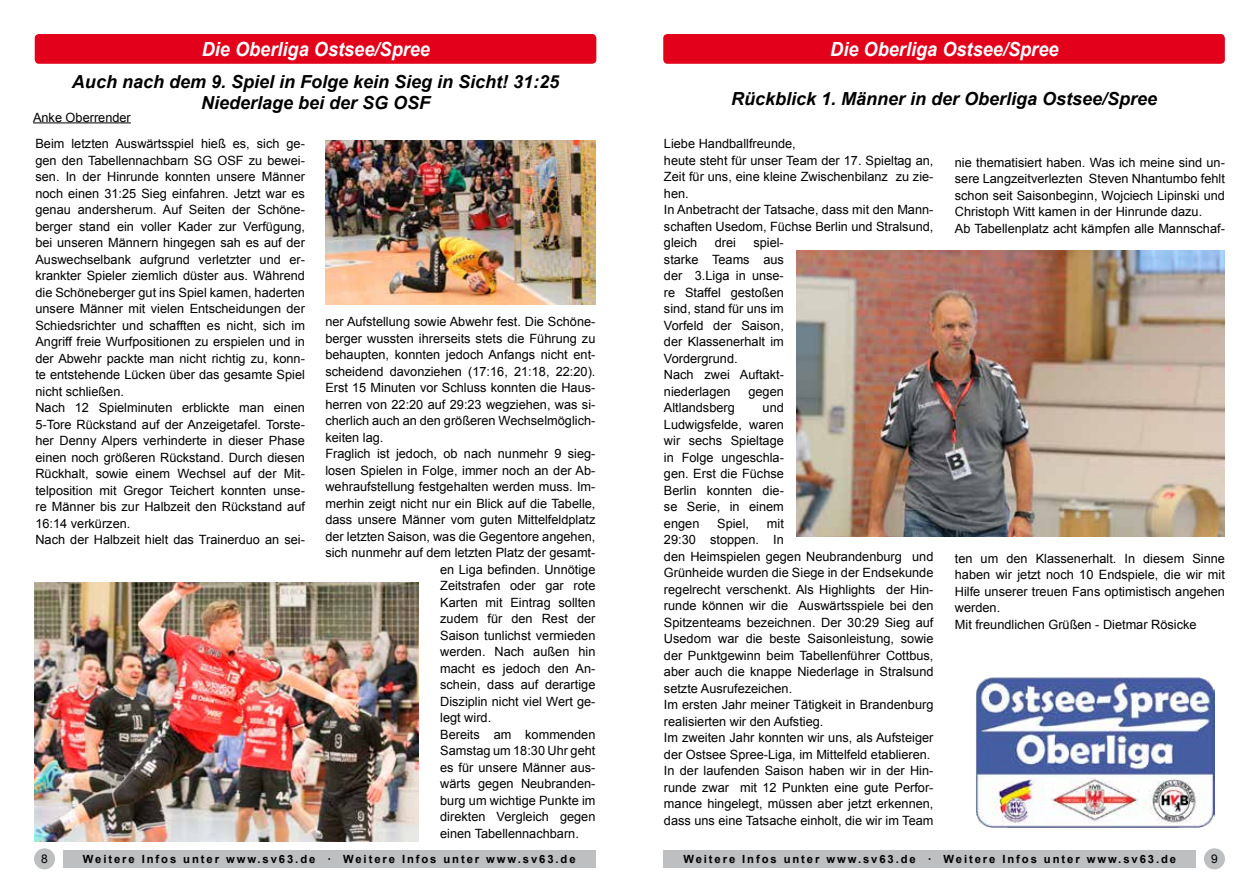
<style>
.page{position:relative;width:1259px;height:893px;background:#fff}
.page>*{position:absolute;margin:0;border:0;box-sizing:border-box;transform-origin:0 0}
.t1{font:italic 700 19.5px "Arial";color:#fff;scale:.93 1}
.t2{font:italic 700 18px/21.6px "Arial";color:#000;text-align:center}
.t3{font:12.75px/16.5px "Arial";color:#000}
.t4{font:12px "Arial";color:#000}
.t5{font:700 11.25px "Arial";letter-spacing:.17em;color:#000}
</style>
<div class="page">
<div style="left:63px;top:850px;width:532px;height:17px;background:#bdbfc0"></div>
<div style="left:663px;top:850px;width:533px;height:17px;background:#bdbfc0"></div>
<div style="left:35px;top:34px;width:561px;height:30px;background:#e2001a;border-radius:4px"></div>
<hr style="left:33px;top:122px;width:98px;height:1px;background:#000">
<img style="left:34px;top:582px;width:385px;height:260px">
<img style="left:325px;top:140px;width:270px;height:164px">
<div style="left:663px;top:34px;width:561px;height:30px;background:#e2001a;border-radius:4px"></div>
<img style="left:796px;top:251px;width:429px;height:285px">
<div style="left:34px;top:848px;width:21px;height:21px;background:#bdbfc0;border-radius:50%"></div>
<div style="left:1204px;top:848px;width:21px;height:21px;background:#bdbfc0;border-radius:50%"></div>
<img style="left:976px;top:677px;width:238px;height:150px">
<h1 class="t1" style="left:202px;top:36px;width:247px">Die Oberliga Ostsee/Spree</h1>
<h2 class="t2" style="left:72px;top:71px;width:489px">Auch nach dem 9. Spiel in Folge kein Sieg in Sicht! 31:25<br>Niederlage bei der SG OSF</h2>
<p class="t3" style="left:35px;top:136px;width:271px">Beim letzten Auswärtsspiel hieß es, sich ge&shy;gen den Tabellennachbarn SG OSF zu bewei&shy;sen. In der Hinrunde konnten unsere Männer noch einen 31:25 Sieg einfahren. Jetzt war es genau andersherum. Auf Seiten der Schöne&shy;berger stand ein voller Kader zur Verfügung, bei unseren Männern hingegen sah es auf der Auswechselbank aufgrund verletzter und er&shy;krankter Spieler ziemlich düster aus. Während die Schöneberger gut ins Spiel kamen, haderten unsere Männer mit vielen Entscheidungen der Schiedsrichter und schafften es nicht, sich im Angriff freie Wurfpositionen zu erspielen und in der Abwehr packte man nicht richtig zu, konn&shy;te entstehende Lücken über das gesamte Spiel nicht schließen.<br>Nach 12 Spielminuten erblickte man einen 5-Tore Rückstand auf der Anzeigetafel. Torste&shy;her Denny Alpers verhinderte in dieser Phase einen noch größeren Rückstand. Durch diesen Rückhalt, sowie einem Wechsel auf der Mit&shy;telposition mit Gregor Teichert konnten unse&shy;re Männer bis zur Halbzeit den Rückstand auf 16:14 verkürzen.<br>Nach der Halbzeit hielt das Trainerduo an sei-</p>
<p class="t3" style="left:33px;top:109px;width:99px">Anke Oberrender</p>
<p class="t3" style="left:325px;top:313px;width:271px">ner Aufstellung sowie Abwehr fest. Die Schöne-</p>
<p class="t3" style="left:325px;top:330px;width:271px">berger wussten ihrerseits stets die Führung zu</p>
<p class="t3" style="left:325px;top:346px;width:272px">behaupten, konnten jedoch Anfangs nicht ent-</p>
<p class="t3" style="left:325px;top:363px;width:271px">scheidend davonziehen (17:16, 21:18, 22:20).</p>
<p class="t3" style="left:325px;top:379px;width:271px">Erst 15 Minuten vor Schluss konnten die Haus-</p>
<p class="t3" style="left:325px;top:396px;width:271px">herren von 22:20 auf 29:23 wegziehen, was si-</p>
<p class="t3" style="left:325px;top:412px;width:271px">cherlich auch an den größeren Wechselmöglich-</p>
<p class="t3" style="left:325px;top:429px;width:60px">keiten lag.</p>
<p class="t3" style="left:325px;top:445px;width:271px">Fraglich ist jedoch, ob nach nunmehr 9 sieg-</p>
<p class="t3" style="left:325px;top:462px;width:271px">losen Spielen in Folge, immer noch an der Ab-</p>
<p class="t3" style="left:325px;top:478px;width:272px">wehraufstellung festgehalten werden muss. Im-</p>
<p class="t3" style="left:325px;top:495px;width:272px">merhin zeigt nicht nur ein Blick auf die Tabelle,</p>
<p class="t3" style="left:325px;top:511px;width:271px">dass unsere Männer vom guten Mittelfeldplatz</p>
<p class="t3" style="left:325px;top:528px;width:271px">der letzten Saison, was die Gegentore angehen,</p>
<p class="t3" style="left:325px;top:544px;width:271px">sich nunmehr auf dem letzten Platz der gesamt-</p>
<p class="t3" style="left:440px;top:561px;width:157px">en Liga befinden. Unnötige</p>
<p class="t3" style="left:440px;top:577px;width:157px">Zeitstrafen oder gar rote</p>
<p class="t3" style="left:440px;top:594px;width:157px">Karten mit Eintrag sollten</p>
<p class="t3" style="left:440px;top:610px;width:157px">zudem für den Rest der</p>
<p class="t3" style="left:440px;top:627px;width:157px">Saison tunlichst vermieden</p>
<p class="t3" style="left:440px;top:643px;width:157px">werden. Nach außen hin</p>
<p class="t3" style="left:440px;top:660px;width:157px">macht es jedoch den An-</p>
<p class="t3" style="left:440px;top:676px;width:157px">schein, dass auf derartige</p>
<p class="t3" style="left:440px;top:693px;width:157px">Disziplin nicht viel Wert ge-</p>
<p class="t3" style="left:440px;top:709px;width:53px">legt wird.</p>
<p class="t3" style="left:440px;top:726px;width:157px">Bereits am kommenden</p>
<p class="t3" style="left:440px;top:742px;width:157px">Samstag um 18:30 Uhr geht</p>
<p class="t3" style="left:440px;top:759px;width:157px">es für unsere Männer aus-</p>
<p class="t3" style="left:440px;top:775px;width:157px">wärts gegen Neubranden-</p>
<p class="t3" style="left:440px;top:792px;width:157px">burg um wichtige Punkte im</p>
<p class="t3" style="left:440px;top:808px;width:157px">direkten Vergleich gegen</p>
<p class="t3" style="left:440px;top:825px;width:140px">einen Tabellennachbarn.</p>
<h1 class="t1" style="left:830px;top:36px;width:247px">Die Oberliga Ostsee/Spree</h1>
<h2 class="t2" style="left:731px;top:88px;width:428px">Rückblick 1. Männer in der Oberliga Ostsee/Spree</h2>
<p class="t3" style="left:664px;top:136px;width:271px">Liebe Handballfreunde,<br>heute steht für unser Team der 17. Spieltag an,<br>Zeit für uns, eine kleine Zwischenbilanz zu zie&shy;hen.<br>In Anbetracht der Tatsache, dass mit den Mann&shy;schaften Usedom, Füchse Berlin und Stralsund, gleich</p>
<p class="t3" style="left:955px;top:154px;width:271px">nie thematisiert haben. Was ich meine sind un&shy;sere Langzeitverlezten Steven Nhantumbo fehlt schon seit Saisonbeginn, Wojciech Lipinski und Christoph Witt kamen in der Hinrunde dazu.<br>Ab Tabellenplatz acht kämpfen alle Mannschaf-</p>
<p class="t3" style="left:664px;top:235px;width:121px;text-indent:89px">spiel&shy;starke Teams aus der 3.Liga in unse&shy;re Staffel gestoßen sind, stand für uns im<br>Vorfeld der Saison, der Klassenerhalt im<br>Vordergrund.<br>Nach zwei Auftakt&shy;niederlagen</p>
<p class="t3" style="left:714px;top:235px;width:23px">drei</p>
<p class="t3" style="left:748px;top:383px;width:37px">gegen</p>
<p class="t3" style="left:664px;top:400px;width:72px">Altlandsberg</p>
<p class="t3" style="left:664px;top:400px;width:121px;text-align:justify;text-indent:99px">und Ludwigsfelde, waren wir sechs Spieltage in Folge ungeschla&shy;gen. Erst die Füchse Berlin konnten die&shy;se Serie, in einem engen</p>
<p class="t3" style="left:717px;top:515px;width:33px">Spiel,</p>
<p class="t3" style="left:664px;top:515px;width:271px;text-indent:103px">mit<br>29:30 stoppen. In<br>den Heimspielen gegen Neubrandenburg und Grünheide wurden die Siege in der Endsekunde regelrecht verschenkt. Als Highlights der Hin&shy;runde können wir die Auswärtsspiele bei den Spitzenteams bezeichnen. Der 30:29 Sieg auf Usedom war die beste Saisonleistung, sowie der Punktgewinn beim Tabellenführer Cottbus, aber auch die knappe Niederlage in Stralsund setzte Ausrufezeichen.<br>Im ersten Jahr meiner Tätigkeit in Brandenburg realisierten wir den Aufstieg.<br>Im zweiten Jahr konnten wir uns, als Aufsteiger der Ostsee Spree-Liga, im Mittelfeld etablieren.<br>In der laufenden Saison haben wir in der Hin&shy;runde zwar mit 12 Punkten eine gute Perfor&shy;mance hingelegt, müssen aber jetzt erkennen, dass uns eine Tatsache einholt, die wir im Team</p>
<p class="t3" style="left:955px;top:550px;width:271px">ten um den Klassenerhalt. In diesem Sinne haben wir jetzt noch 10 Endspiele, die wir mit Hilfe unserer treuen Fans optimistisch angehen werden.<br>Mit freundlichen Grüßen - Dietmar Rösicke</p>
<p class="t4" style="left:41px;top:851px;width:8px">8</p>
<p class="t4" style="left:1211px;top:851px;width:8px">9</p>
<p class="t5" style="left:83px;top:851px;width:494px">Weitere Infos unter www.sv63.de · Weitere Infos unter www.sv63.de</p>
<p class="t5" style="left:683px;top:851px;width:494px">Weitere Infos unter www.sv63.de · Weitere Infos unter www.sv63.de</p>
</div>
